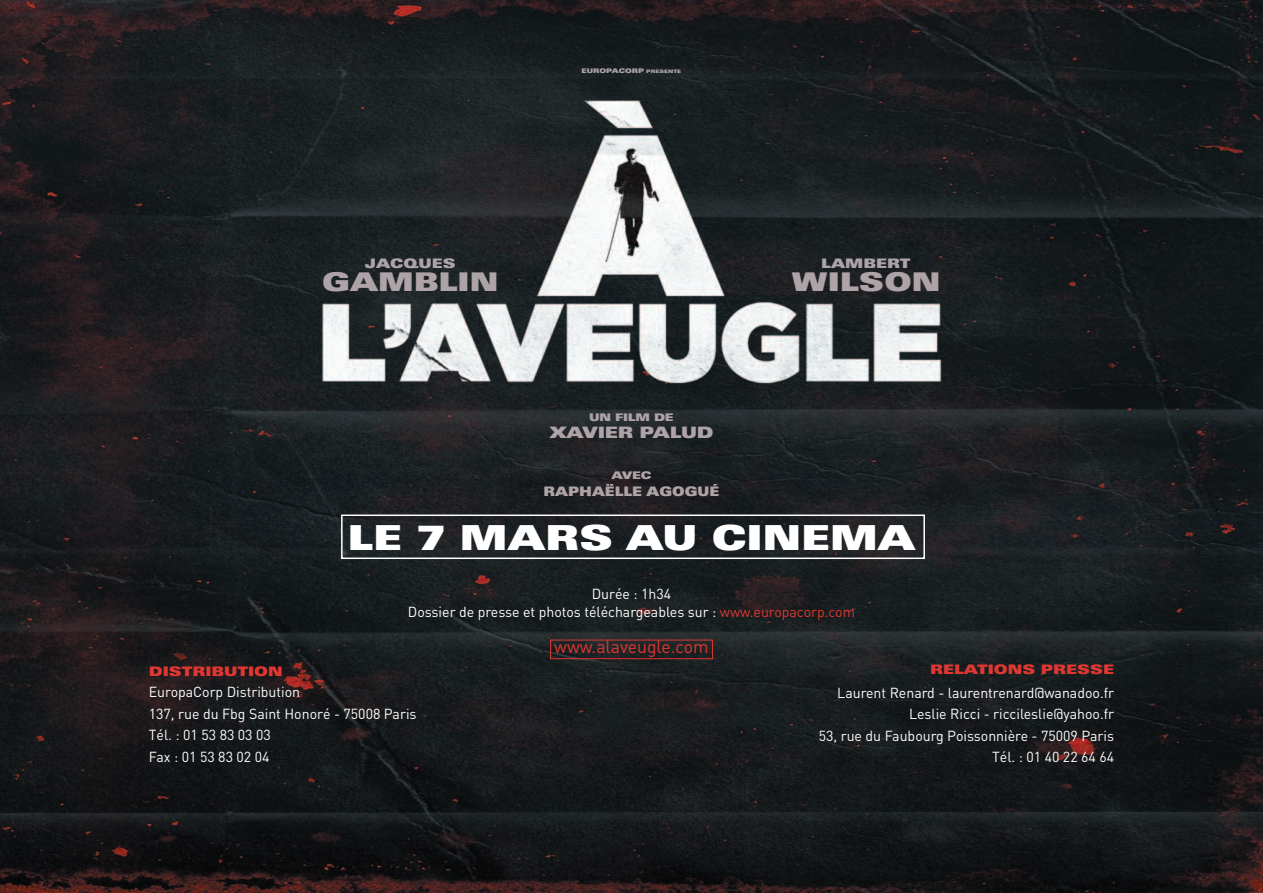
<style>
.page{position:relative;width:1263px;height:893px;background:#fff}
.page>*{position:absolute;margin:0;border:0;box-sizing:border-box;transform-origin:0 0}
.t1{font:900 expanded 34.5px "Univers";color:#fff}
.t2{font:900 expanded 25.8px "Univers";color:#aea4a8}
.t3{font:18px "DIN";color:#df3731}
.t4{font:900 expanded 15.75px "Univers";letter-spacing:-.02em;color:#aea4a8}
.t5{font:14.4px/21.5px "DIN";color:#fff}
.t6{font:900 expanded 13.05px "Univers";color:#df3731}
.t7{font:900 expanded 13.05px "Univers";color:#aea4a8;scale:.9 1}
.t8{font:900 expanded 13.05px "Univers";color:#aea4a8}
.t9{font:900 expanded 10.5px "Univers";letter-spacing:-.02em;color:#aea4a8}
.t10{font:900 expanded 6.3px "Univers";color:#aea4a8}
.s1{font-size:4.8px}
.s2{color:#df3731}
</style>
<div class="page">
<img style="left:0;top:0;width:1263px;height:893px">
<div style="left:341px;top:514px;width:584px;height:45px;border:2px solid #fff"></div>
<div style="left:550px;top:640px;width:163px;height:19px;border:1px solid #df3731"></div>
<p class="t10" style="left:581px;top:68px;width:101px">EUROPACORP <span class="s1">PRESENTE</span></p>
<p class="t8" style="left:365px;top:258px;width:92px">JACQUES</p>
<h2 class="t2" style="left:322px;top:273px;width:178px">GAMBLIN</h2>
<p class="t9" style="left:589px;top:413px;width:86px">UN FILM DE</p>
<p class="t4" style="left:549px;top:426px;width:165px">XAVIER PALUD</p>
<p class="t9" style="left:611px;top:471px;width:42px">AVEC</p>
<p class="t7" style="left:544px;top:487px;width:197px">RAPHAËLLE AGOGUÉ</p>
<p class="t8" style="left:821px;top:258px;width:91px">LAMBERT</p>
<h2 class="t2" style="left:791px;top:273px;width:150px">WILSON</h2>
<h1 class="t1" style="left:348px;top:525px;width:569px">LE 7 MARS AU CINEMA</h1>
<p class="t5" style="left:408px;top:585px;width:449px;line-height:18px;text-align:center">Durée : 1h34<br>Dossier de presse et photos téléchargeables sur : <span class="s2">www.europacorp.com</span></p>
<p class="t3" style="left:554px;top:636px;width:156px">www.alaveugle.com</p>
<p class="t6" style="left:149px;top:666px;width:136px">DISTRIBUTION</p>
<p class="t5" style="left:149px;top:682px;width:269px">EuropaCorp Distribution<br>137, rue du Fbg Saint Honoré - 75008 Paris<br>Tél. : 01 53 83 03 03<br>Fax : 01 53 83 02 04</p>
<p class="t6" style="left:930px;top:665px;width:185px">RELATIONS PRESSE</p>
<p class="t5" style="left:819px;top:682px;width:297px;text-align:right">Laurent Renard - laurentrenard@wanadoo.fr Leslie Ricci - riccileslie@yahoo.fr<br>53, rue du Faubourg Poissonnière - 75009 Paris Tél. : 01 40 22 64 64</p>
</div>
